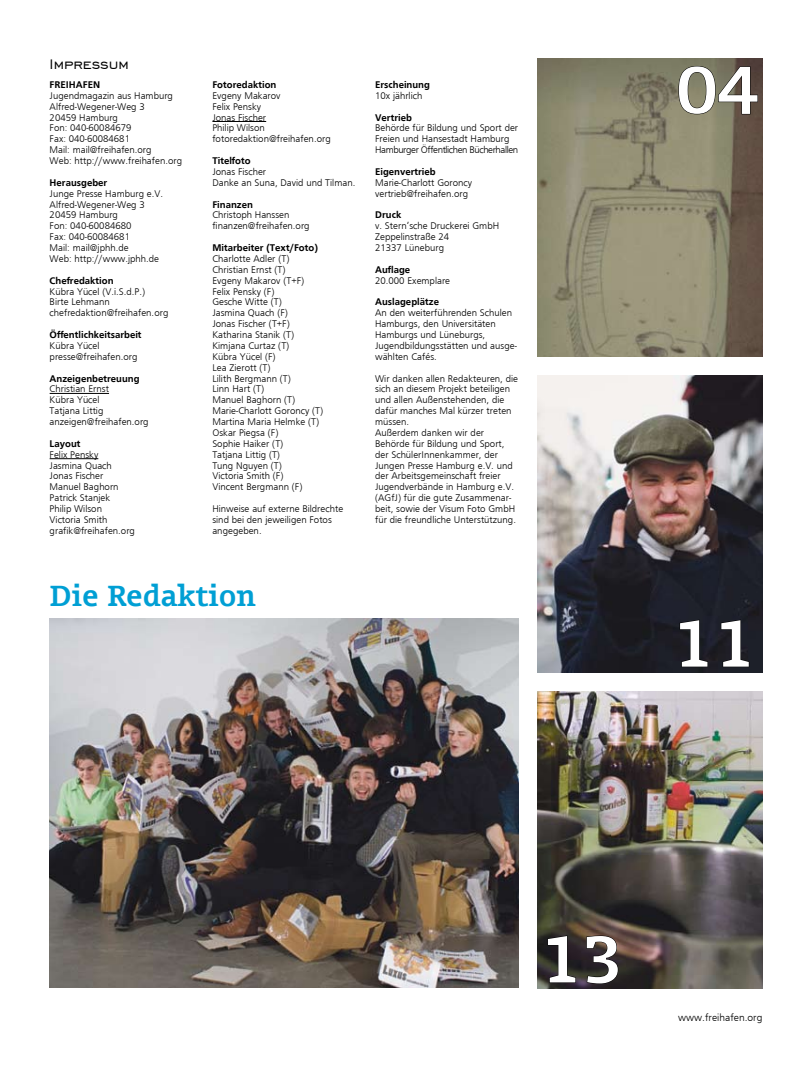
<style>
.page{position:relative;width:798px;height:1081px;background:#fff}
.page>*{position:absolute;margin:0;border:0;box-sizing:border-box;transform-origin:0 0}
.t1{font:700 62.5px "Union";color:#fff}
.t2{font:700 27.5px "Union";color:#009fd4}
.t3{font:17.5px "Engravers Gothic BT";color:#000}
.t4{font:300 10.62px "Frugal Sans";color:#000}
.t5{font:300 10px/10.9px "Frugal Sans";color:#000}
.t6{font:700 10px "Frugal Sans";color:#000}
</style>
<div class="page">
<img style="left:50px;top:619px;width:468px;height:368px">
<img style="left:537px;top:375px;width:225px;height:297px">
<svg style="left:679px;top:619px;width:29px;height:48px"></svg>
<svg style="left:720px;top:619px;width:29px;height:48px"></svg>
<img style="left:537px;top:691px;width:225px;height:297px">
<svg style="left:547px;top:935px;width:29px;height:48px"></svg>
<svg style="left:586px;top:935px;width:32px;height:49px;background:#39302d"></svg>
<img style="left:537px;top:59px;width:225px;height:297px">
<svg style="left:678px;top:66px;width:79px;height:49px;background:#6b6654"></svg>
<hr style="left:50px;top:393px;width:59px;height:1px;background:#000">
<hr style="left:50px;top:458px;width:48px;height:1px;background:#000">
<hr style="left:212px;top:121px;width:54px;height:1px;background:#000">
<h3 class="t3" style="left:50px;top:54px;width:81px">Impressum</h3>
<p class="t6" style="left:50px;top:79px;width:52px">FREIHAFEN</p>
<p class="t5" style="left:50px;top:90px;width:134px">Jugendmagazin aus Hamburg<br>Alfred-Wegener-Weg 3<br>20459 Hamburg<br>Fon: 040-60084679<br>Fax: 040-60084681<br>Mail: mail@freihafen.org<br>Web: http://www.freihafen.org</p>
<p class="t6" style="left:50px;top:177px;width:59px">Herausgeber</p>
<p class="t5" style="left:50px;top:188px;width:115px">Junge Presse Hamburg e.V.<br>Alfred-Wegener-Weg 3<br>20459 Hamburg<br>Fon: 040-60084680<br>Fax: 040-60084681<br>Mail: mail@jphh.de<br>Web: http://www.jphh.de</p>
<p class="t6" style="left:50px;top:274px;width:65px">Chefredaktion</p>
<p class="t5" style="left:50px;top:286px;width:120px">Kübra Yücel (V.i.S.d.P.)<br>Birte Lehmann chefredaktion@freihafen.org</p>
<p class="t6" style="left:50px;top:329px;width:93px">Öffentlichkeitsarbeit</p>
<p class="t5" style="left:50px;top:340px;width:89px">Kübra Yücel presse@freihafen.org</p>
<p class="t6" style="left:50px;top:372px;width:91px">Anzeigenbetreuung</p>
<p class="t5" style="left:50px;top:384px;width:100px">Christian Ernst<br>Kübra Yücel<br>Tatjana Littig anzeigen@freihafen.org</p>
<p class="t6" style="left:50px;top:438px;width:33px">Layout</p>
<p class="t5" style="left:50px;top:449px;width:87px">Felix Pensky<br>Jasmina Quach<br>Jonas Fischer<br>Manuel Baghorn<br>Patrick Stanjek<br>Philip Wilson<br>Victoria Smith grafik@freihafen.org</p>
<p class="t5" style="left:50px;top:526px;width:35px">Anzeige</p>
<p class="t6" style="left:212px;top:79px;width:65px">Fotoredaktion</p>
<p class="t5" style="left:212px;top:90px;width:120px">Evgeny Makarov<br>Felix Pensky<br>Jonas Fischer<br>Philip Wilson fotoredaktion@freihafen.org</p>
<p class="t6" style="left:212px;top:155px;width:40px">Titelfoto</p>
<p class="t5" style="left:212px;top:166px;width:144px">Jonas Fischer<br>Danke an Suna, David und Tilman.</p>
<p class="t6" style="left:212px;top:198px;width:42px">Finanzen</p>
<p class="t5" style="left:212px;top:210px;width:99px">Christoph Hanssen finanzen@freihafen.org</p>
<p class="t6" style="left:212px;top:242px;width:107px">Mitarbeiter (Text/Foto)</p>
<p class="t5" style="left:212px;top:253px;width:112px">Charlotte Adler (T)<br>Christian Ernst (T)<br>Evgeny Makarov (T+F)<br>Felix Pensky (F)<br>Gesche Witte (T)<br>Jasmina Quach (F)<br>Jonas Fischer (T+F)<br>Katharina Stanik (T)<br>Kimjana Curtaz (T)<br>Kübra Yücel (F)<br>Lea Zierott (T)<br>Lilith Bergmann (T)<br>Linn Hart (T)<br>Manuel Baghorn (T)<br>Marie-Charlott Goroncy (T)<br>Martina Maria Helmke (T)<br>Oskar Piegsa (F)<br>Sophie Haiker (T)<br>Tatjana Littig (T)<br>Tung Nguyen (T)<br>Victoria Smith (F)<br>Vincent Bergmann (F)</p>
<p class="t5" style="left:212px;top:503px;width:132px">Hinweise auf externe Bildrechte sind bei den jeweiligen Fotos angegeben.</p>
<h2 class="t2" style="left:50px;top:577px;width:207px">Die Redaktion</h2>
<p class="t6" style="left:375px;top:79px;width:56px">Erscheinung</p>
<p class="t5" style="left:375px;top:90px;width:49px">10x jährlich</p>
<p class="t6" style="left:375px;top:111px;width:38px">Vertrieb</p>
<p class="t5" style="left:375px;top:123px;width:144px">Behörde für Bildung und Sport der<br>Freien und Hansestadt Hamburg<br>Hamburger Öffentlichen Bücherhallen</p>
<p class="t6" style="left:375px;top:166px;width:62px">Eigenvertrieb</p>
<p class="t5" style="left:375px;top:177px;width:98px">Marie-Charlott Goroncy vertrieb@freihafen.org</p>
<p class="t6" style="left:375px;top:209px;width:28px">Druck</p>
<p class="t5" style="left:375px;top:220px;width:125px">v. Stern’sche Druckerei GmbH<br>Zeppelinstraße 24<br>21337 Lüneburg</p>
<p class="t6" style="left:375px;top:264px;width:37px">Auflage</p>
<p class="t5" style="left:375px;top:275px;width:76px">20.000 Exemplare</p>
<p class="t6" style="left:375px;top:296px;width:65px">Auslageplätze</p>
<p class="t5" style="left:375px;top:307px;width:143px">An den weiterführenden Schulen<br>Hamburgs, den Universitäten<br>Hamburgs und Lüneburgs,<br>Jugendbildungsstätten und ausge&shy;wählten Cafés.</p>
<p class="t5" style="left:375px;top:373px;width:144px">Wir danken allen Redakteuren, die sich an diesem Projekt beteiligen und allen Außenstehenden, die dafür manches Mal kürzer treten müssen.<br>Außerdem danken wir der<br>Behörde für Bildung und Sport, der SchülerInnenkammer, der<br>Jungen Presse Hamburg e.V. und der Arbeitsgemeinschaft freier<br>Jugendverbände in Hamburg e.V. (AGfJ) für die gute Zusammenar&shy;beit, sowie der Visum Foto GmbH für die freundliche Unterstützung.</p>
<h1 class="t1" style="left:676px;top:48px;width:84px">04</h1>
<h1 class="t1" style="left:673px;top:602px;width:84px">11</h1>
<h1 class="t1" style="left:541px;top:918px;width:84px">13</h1>
<p class="t4" style="left:677px;top:1011px;width:86px">www.freihafen.org</p>
</div>
